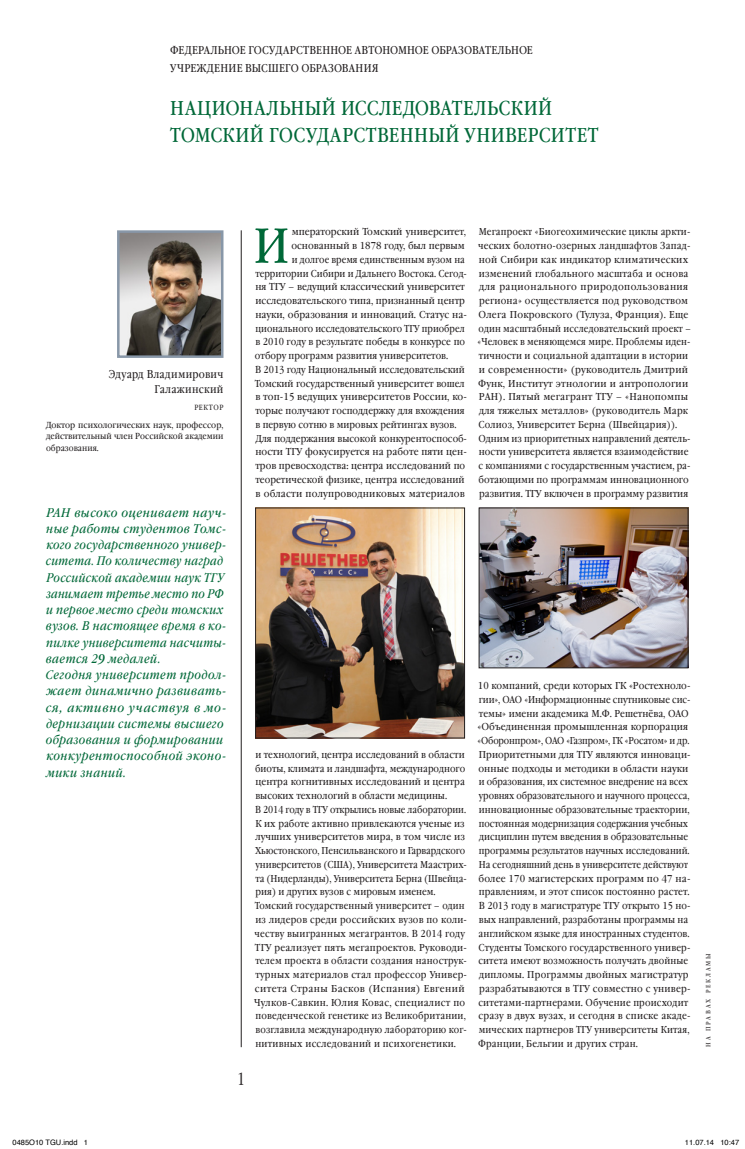
<style>
.page{position:relative;width:745px;height:1149px;background:#fff}
.page>*{position:absolute;margin:0;border:0;box-sizing:border-box;transform-origin:0 0}
.R-O8_Fonar{font:49.25px "Garamond Book Narrow C";color:#006838}
.R-O8_zagolovok{font:20px/27.5px "Garamond Book Narrow C";letter-spacing:.02em;color:#006838}
.t1{font:300 17.5px "Garamond Narrow C";color:#231f20}
.R-O8_vynos_Kursiv{font:italic 12.5px/16.2px "Garamond Book Narrow C";letter-spacing:.035em;color:#006838;scale:1.06 1}
.R-O8_vynos_Kursiv-2{font:italic 12.5px/16.2px "Garamond Book Narrow C";letter-spacing:.035em;color:#006838}
.R-O8_forma{font:11.25px/17.5px "Garamond Book Narrow C";letter-spacing:.015em;color:#231f20}
.R-O8_dir_FIO{font:11.25px/15px "Garamond Book Narrow C";letter-spacing:.025em;color:#231f20;text-align:right}
.R-O8_Text{font:10px/13.8px "Garamond Book Narrow C";letter-spacing:.005em;color:#231f20}
.R-O8_Text-2{font:10px/13.8px "Garamond Book Narrow C";letter-spacing:.005em;color:#231f20;scale:1.05 1}
.R-O8_Text-3{font:10px/13.8px "Garamond Book Narrow C";letter-spacing:.005em;color:#231f20;scale:1.06 1}
.R-O8_Fonar-2{font:10px "Garamond Book Narrow C";color:#231f20}
.R-O8_Fonar-3{font:10px "Garamond Book Narrow C";color:#231f20;scale:1.07 1}
.R-O8_Fonar-4{font:10px "Garamond Book Narrow C";color:#231f20;scale:1.06 1}
.R-O8_Fonar-5{font:10px "Garamond Book Narrow C";color:#231f20;scale:1.05 1}
.R-O8_dir_Bio{font:8.75px/11.2px "Garamond Book Narrow C";color:#231f20;text-align:justify;scale:1.07 1}
.t2{font:7.5px "Helvetica";color:#000}
.R-O8_dir_Dolzhn{font:7.5px "Garamond Book Narrow C";letter-spacing:.085em;color:#231f20}
.R-O8_Text-4{font:6.25px "Garamond Book Narrow C";letter-spacing:.3em;color:#231f20}
</style>
<div class="page">
<img style="left:120px;top:233px;width:100px;height:122px">
<div style="left:117px;top:230px;width:106px;height:128px;border:2px solid #8897a8"></div>
<img style="left:257px;top:510px;width:205px;height:226px">
<div style="left:255px;top:508px;width:209px;height:230px;border:1px solid #231f20"></div>
<img style="left:480px;top:510px;width:205px;height:156px">
<div style="left:478px;top:508px;width:209px;height:160px;border:1px solid #231f20"></div>
<hr style="left:241px;top:230px;width:1px;height:817px;background:#231f20">
<p class="R-O8_forma" style="left:170px;top:42px;width:364px">ФЕДЕРАЛЬНОЕ ГОСУДАРСТВЕННОЕ АВТОНОМНОЕ ОБРАЗОВАТЕЛЬНОЕ<br>УЧРЕЖДЕНИЕ ВЫСШЕГО ОБРАЗОВАНИЯ</p>
<p class="R-O8_zagolovok" style="left:170px;top:95px;width:429px">НАЦИОНАЛЬНЫЙ ИССЛЕДОВАТЕЛЬСКИЙ<br>ТОМСКИЙ ГОСУДАРСТВЕННЫЙ УНИВЕРСИТЕТ</p>
<p class="R-O8_dir_FIO" style="left:109px;top:367px;width:116px">Эдуард Владимирович<br>Галажинский</p>
<p class="R-O8_dir_Dolzhn" style="left:194px;top:403px;width:31px">РЕКТОР</p>
<p class="R-O8_dir_Bio" style="left:46px;top:420px;width:167px">Доктор психологических наук, профессор, действительный член Российской академии образования.</p>
<p class="R-O8_vynos_Kursiv" style="left:46px;top:505px;width:172px">РАН высоко оценивает науч&shy;ные работы студентов Томс&shy;кого государственного универ&shy;ситета. По количеству наград<br>Российской академии наук ТГУ занимает третье место по РФ и первое место среди томских вузов. В настоящее время в ко&shy;пилке университета насчиты&shy;вается 29 медалей.</p>
<p class="R-O8_vynos_Kursiv-2" style="left:46px;top:667px;width:182px">Сегодня университет продол&shy;жает динамично развивать&shy;ся, активно участвуя в мо&shy;дернизации системы высшего образования и формировании конкурентоспособной эконо&shy;мики знаний.</p>
<p class="R-O8_Fonar" style="left:253px;top:218px;width:37px">И</p>
<p class="R-O8_Fonar-3" style="left:291px;top:226px;width:164px">мператорский Томский университет,</p>
<p class="R-O8_Fonar-4" style="left:291px;top:240px;width:165px">основанный в 1878 году, был первым</p>
<p class="R-O8_Fonar-2" style="left:292px;top:254px;width:174px">и долгое время единственным вузом на</p>
<p class="R-O8_Fonar-2" style="left:255px;top:268px;width:213px">территории Сибири и Дальнего Востока. Сегод-</p>
<p class="R-O8_Fonar-4" style="left:255px;top:281px;width:199px">ня ТГУ – ведущий классический университет</p>
<p class="R-O8_Fonar-5" style="left:255px;top:295px;width:201px">исследовательского типа, признанный центр</p>
<p class="R-O8_Fonar-3" style="left:255px;top:309px;width:199px">науки, образования и инноваций. Статус на-</p>
<p class="R-O8_Fonar-2" style="left:255px;top:323px;width:211px">ционального исследовательского ТГУ приобрел</p>
<p class="R-O8_Fonar-2" style="left:255px;top:336px;width:211px">в 2010 году в результате победы в конкурсе по</p>
<p class="R-O8_Fonar-2" style="left:255px;top:350px;width:195px">отбору программ развития университетов.</p>
<p class="R-O8_Text" style="left:255px;top:363px;width:213px">В 2013 году Национальный исследовательский Томский государственный университет вошел в топ-15 ведущих университетов России, ко&shy;торые получают господдержку для вхождения в первую сотню в мировых рейтингах вузов.</p>
<p class="R-O8_Text" style="left:255px;top:432px;width:213px">Для поддержания высокой конкурентоспособ&shy;ности ТГУ фокусируется на работе пяти цен&shy;тров превосходства: центра исследований по теоретической физике, центра исследований в области полупроводниковых материалов</p>
<p class="R-O8_Text" style="left:477px;top:225px;width:215px">Мегапроект «Биогеохимические циклы аркти&shy;ческих болотно-озерных ландшафтов Запад&shy;ной Сибири как индикатор климатических изменений глобального масштаба и основа для рационального природопользования региона» осуществляется под руководством Олега Покровского (Тулуза, Франция). Еще один масштабный исследовательский проект – «Человек в меняющемся мире. Проблемы иден&shy;тичности и социальной адаптации в истории и современности» (руководитель Дмитрий Функ, Институт этнологии и антропологии РАН). Пятый мегагрант ТГУ – «Нанопомпы для тяжелых металлов» (руководитель Марк Солиоз, Университет Берна (Швейцария)).</p>
<p class="R-O8_Text" style="left:478px;top:432px;width:213px">Одним из приоритетных направлений деятель&shy;ности университета является взаимодействие с компаниями с государственным участием, ра&shy;ботающими по программам инновационного развития. ТГУ включен в программу развития</p>
<p class="t1" style="left:237px;top:1069px;width:10px">1</p>
<p class="R-O8_Text" style="left:255px;top:748px;width:211px;text-align:justify">и технологий, центра исследований в области биоты, климата и ландшафта, международного центра когнитивных исследований и центра высоких технологий в области медицины.</p>
<p class="R-O8_Text" style="left:255px;top:803px;width:213px">В 2014 году в ТГУ открылись новые лаборатории.<br>К их работе активно привлекаются ученые из лучших университетов мира, в том числе из Хьюстонского, Пенсильванского и Гарвардского университетов (США), Университета Маастрих&shy;та (Нидерланды), Университета Берна (Швейца&shy;рия) и других вузов с мировым именем.</p>
<p class="R-O8_Text" style="left:254px;top:899px;width:214px">Томский государственный университет – один из лидеров среди российских вузов по коли&shy;честву выигранных мегагрантов. В 2014 году ТГУ реализует пять мегапроектов. Руководи&shy;телем проекта в области создания нанострук&shy;турных материалов стал профессор Универ&shy;ситета Страны Басков (Испания) Евгений Чулков-Савкин. Юлия Ковас, специалист по поведенческой генетике из Великобритании, возглавила международную лабораторию ког&shy;нитивных исследований и психогенетики.</p>
<p class="R-O8_Text-3" style="left:477px;top:679px;width:202px">10 компаний, среди которых ГК «Ростехноло&shy;гии», ОАО «Информационные спутниковые сис&shy;темы» имени академика М.Ф. Решетнёва, ОАО «Объединенная промышленная корпорация «Оборонпром», ОАО «Газпром», ГК «Росатом» и др.</p>
<p class="R-O8_Text-2" style="left:478px;top:748px;width:203px">Приоритетными для ТГУ являются инноваци&shy;онные подходы и методики в области науки и образования, их системное внедрение на всех уровнях образовательного и научного процесса, инновационные образовательные траектории, постоянная модернизация содержания учебных дисциплин путем введения в образовательные программы результатов научных исследований.</p>
<p class="R-O8_Text" style="left:478px;top:858px;width:213px">На сегодняшний день в университете действуют более 170 магистерских программ по 47 на&shy;правлениям, и этот список постоянно растет.<br>В 2013 году в магистратуре ТГУ открыто 15 но&shy;вых направлений, разработаны программы на английском языке для иностранных студентов.</p>
<p class="R-O8_Text" style="left:478px;top:940px;width:214px">Студенты Томского государственного универ&shy;ситета имеют возможность получать двойные дипломы. Программы двойных магистратур разрабатываются в ТГУ совместно с универ&shy;ситетами-партнерами. Обучение происходит сразу в двух вузах, и сегодня в списке акаде&shy;мических партнеров ТГУ университеты Китая, Франции, Бельгии и других стран.</p>
<p class="R-O8_Text-4" style="left:704px;top:1047px;width:95px;rotate:-90deg">НА ПРАВАХ РЕКЛАМЫ</p>
<p class="t2" style="left:12px;top:1137px;width:77px">0485O10 TGU.indd 1</p>
<p class="t2" style="left:684px;top:1137px;width:56px">11.07.14 10:47</p>
</div>
